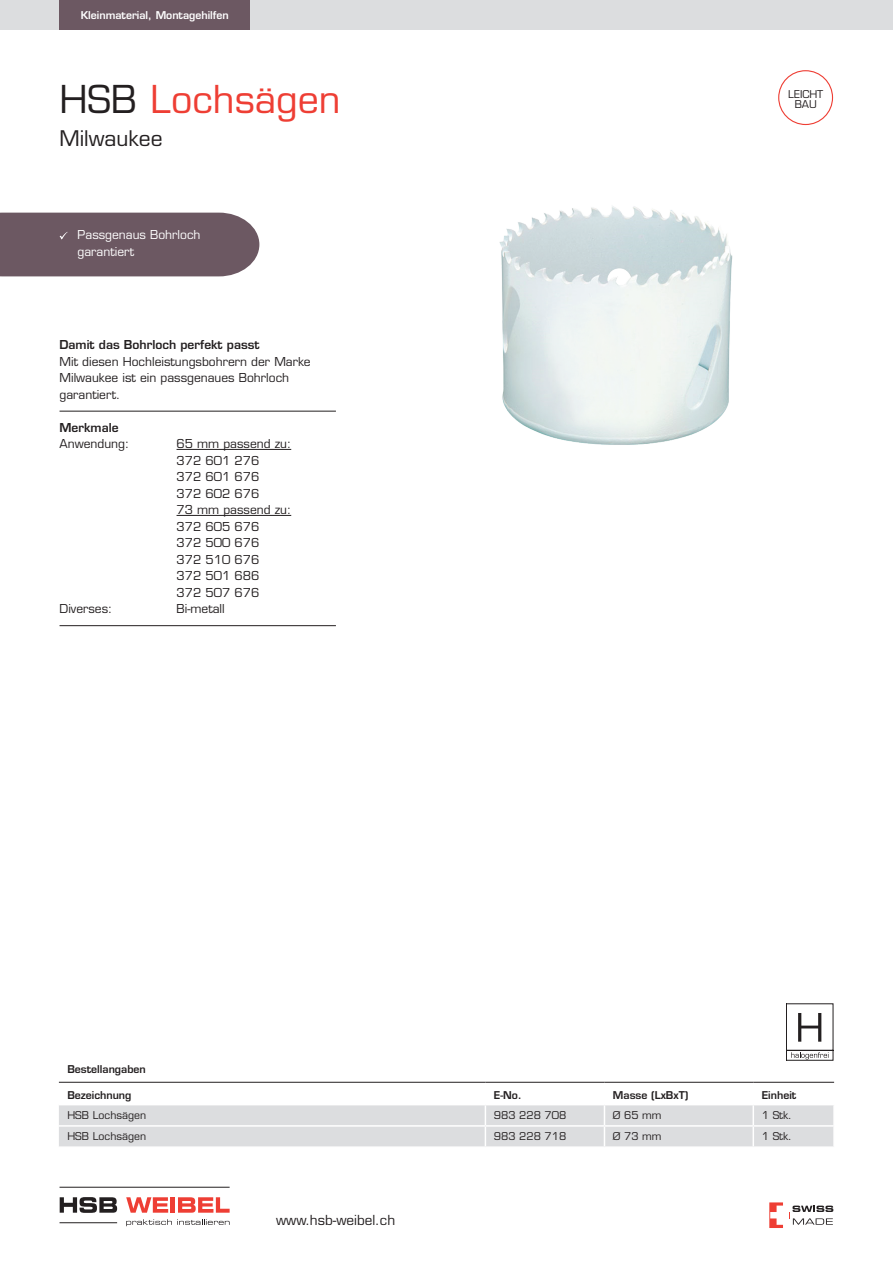
<style>
.page{position:relative;width:893px;height:1263px;background:#fff}
.page>*{position:absolute;margin:0;border:0;box-sizing:border-box;transform-origin:0 0}
.t1{font:37.5px "Eurostile LT Std";color:#ee3e34}
.t2{font:21px "Eurostile LT Std";color:#231f20}
.t3{font:13.5px "Eurostile LT Std";color:#231f20}
.t4{font:12px/16.5px "Eurostile LT Std";color:#231f20}
.t5{font:600 12px "Eurostile LT Std";color:#231f20}
.t6{font:12px/16.5px "Eurostile LT Std";color:#fff}
.t7{font:10.5px/10.5px "Eurostile LT Std";color:#231f20;text-align:center}
.t8{font:600 10.5px "Eurostile LT Std";color:#231f20}
.t9{font:600 10.5px "Eurostile LT Std";color:#fff}
.s1{color:#231f20}
</style>
<div class="page">
<hr style="left:60px;top:1187px;width:170px;height:1px;background:#231f20">
<hr style="left:60px;top:1222px;width:57px;height:1px;background:#231f20">
<svg style="left:60px;top:1197px;width:57px;height:16px"></svg>
<svg style="left:126px;top:1197px;width:42px;height:16px"></svg>
<hr style="left:171px;top:1197px;width:4px;height:16px;background:#ee3e34">
<svg style="left:178px;top:1197px;width:52px;height:16px"></svg>
<svg style="left:126px;top:1219px;width:104px;height:7px"></svg>
<svg style="left:769px;top:1202px;width:14px;height:26px"></svg>
<svg style="left:789px;top:1205px;width:44px;height:20px"></svg>
<img style="left:499px;top:206px;width:234px;height:239px">
<div style="left:0;top:0;width:893px;height:30px;background:#dcdddf"></div>
<div style="left:778px;top:70px;width:55px;height:55px;border:1px solid #ee3e34;border-radius:50%"></div>
<div style="left:60px;top:0;width:190px;height:30px;background:#6c5862"></div>
<hr style="left:60px;top:411px;width:276px;height:1px;background:#231f20">
<hr style="left:177px;top:449px;width:114px;height:1px;background:#231f20">
<hr style="left:177px;top:515px;width:114px;height:1px;background:#231f20">
<hr style="left:60px;top:625px;width:276px;height:1px;background:#231f20">
<div style="left:0;top:213px;width:259px;height:63px;background:#6c5862"></div>
<hr style="left:59px;top:1082px;width:426px;height:1px;background:#231f20">
<hr style="left:485px;top:1082px;width:119px;height:1px;background:#231f20">
<hr style="left:604px;top:1082px;width:149px;height:1px;background:#231f20">
<hr style="left:753px;top:1082px;width:81px;height:1px;background:#231f20">
<svg style="left:59px;top:1105px;width:775px;height:42px;background:#dedfe1"></svg>
<svg style="left:786px;top:1003px;width:47px;height:57px"></svg>
<p class="t9" style="left:81px;top:9px;width:150px">Kleinmaterial, Montagehilfen</p>
<h1 class="t1" style="left:60px;top:77px;width:283px"><span class="s1">HSB</span> Lochsägen</h1>
<h2 class="t2" style="left:60px;top:126px;width:105px">Milwaukee</h2>
<p class="t6" style="left:78px;top:227px;width:124px">Passgenaus Bohrloch garantiert</p>
<p class="t5" style="left:60px;top:337px;width:202px">Damit das Bohrloch perfekt passt</p>
<p class="t4" style="left:60px;top:353px;width:253px">Mit diesen Hochleistungsbohrern der Marke<br>Milwaukee ist ein passgenaues Bohrloch garantiert.</p>
<p class="t5" style="left:60px;top:420px;width:61px">Merkmale</p>
<p class="t4" style="left:60px;top:436px;width:71px">Anwendung:</p>
<p class="t4" style="left:177px;top:436px;width:116px">65 mm passend zu:<br>372 601 276<br>372 601 676<br>372 602 676<br>73 mm passend zu:<br>372 605 676<br>372 500 676<br>372 510 676<br>372 501 686<br>372 507 676</p>
<p class="t4" style="left:60px;top:601px;width:54px">Diverses:</p>
<p class="t4" style="left:177px;top:601px;width:50px">Bi-metall</p>
<p class="t7" style="left:788px;top:89px;width:37px">LEICHT<br>BAU</p>
<p class="t8" style="left:67px;top:1063px;width:80px">Bestellangaben</p>
<p class="t8" style="left:67px;top:1088px;width:66px">Bezeichnung</p>
<p class="t8" style="left:494px;top:1088px;width:29px">E-No.</p>
<p class="t8" style="left:613px;top:1088px;width:77px">Masse (LxBxT)</p>
<p class="t8" style="left:762px;top:1088px;width:36px">Einheit</p>
<p class="t7" style="left:67px;top:1110px;width:80px">HSB Lochsägen</p>
<p class="t7" style="left:494px;top:1110px;width:74px">983 228 708</p>
<p class="t7" style="left:613px;top:1110px;width:50px">Ø 65 mm</p>
<p class="t7" style="left:762px;top:1110px;width:32px">1 Stk.</p>
<p class="t7" style="left:67px;top:1131px;width:80px">HSB Lochsägen</p>
<p class="t7" style="left:494px;top:1131px;width:74px">983 228 718</p>
<p class="t7" style="left:613px;top:1131px;width:50px">Ø 73 mm</p>
<p class="t7" style="left:762px;top:1131px;width:32px">1 Stk.</p>
<p class="t3" style="left:276px;top:1211px;width:121px">www.hsb-weibel.ch</p>
</div>
